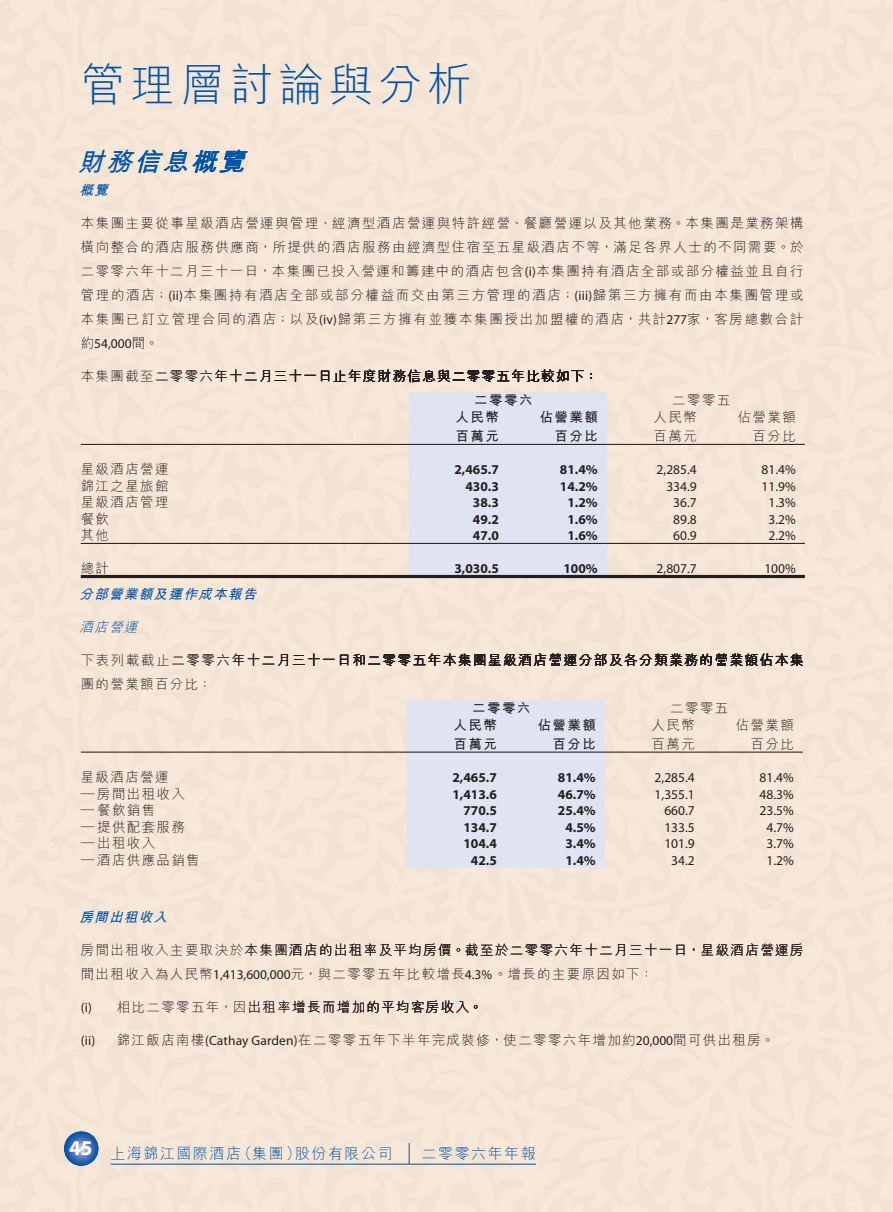
<style>
.page{position:relative;width:893px;height:1212px;background:#fff}
.page>*{position:absolute;margin:0;border:0;box-sizing:border-box;transform-origin:0 0}
.t1{font:45px "M Hei HK Light E Ten B5 H";letter-spacing:.1em;color:#0154a6}
.t2{font:italic 25.5px "M Hei HK Bold E Ten B5 H";color:#0154a6}
.t3{font:15px "M Hei HK Light E Ten B5 H";letter-spacing:.1em;color:#0154a6}
.t4{font:13.5px/24px "M Hei HK Light E Ten B5 H";letter-spacing:.1em;color:#231f20}
.t5{font:13.5px "Myriad Pro";color:#231f20}
.t6{font:700 13.5px "Myriad Pro";color:#231f20}
.t7{font:13.5px/24px "M Hei HK Light E Ten B5 H";letter-spacing:.12em;color:#231f20}
.t8{font:13.5px/19.5px "M Hei HK Bold E Ten B5 H";letter-spacing:.1em;color:#231f20}
.t9{font:italic 13.5px "M Hei HK Bold E Ten B5 H";color:#0154a6}
.t10{font:italic 13.5px "M Hei HK Light E Ten B5 H";color:#0154a6}
.s1{font-family:"Myriad Pro"}
.s2{font-family:"M Hei HK Light E Ten B5 H"}
</style>
<div class="page">
<svg style="left:409px;top:1143px;width:1px;height:21px"></svg>
<hr style="left:111px;top:1164px;width:425px;height:1px;background:#0154a6">
<svg style="left:64px;top:1131px;width:35px;height:35px"></svg>
<svg style="left:78px;top:392px;width:730px;height:188px;background:#eadfd8"></svg>
<svg style="left:80px;top:700px;width:724px;height:168px;background:#eee3dc"></svg>
<h1 class="t1" style="left:81px;top:67px;width:393px">管理層討論與分析</h1>
<h2 class="t2" style="left:78px;top:152px;width:174px">財務信息概覽</h2>
<p class="t9" style="left:79px;top:185px;width:33px">概覽</p>
<p class="t4" style="left:81px;top:213px;width:724px;text-align:justify">本集團主要從事星級酒店營運與管理、經濟型酒店營運與特許經營、餐廳營運以及其他業務。本集團是業務架構橫向整合的酒店服務供應商，所提供的酒店服務由經濟型住宿至五星級酒店不等，滿足各界人士的不同需要。於二零零六年十二月三十一日，本集團已投入營運和籌建中的酒店包含<span class="s1">(i)</span>本集團持有酒店全部或部分權益並且自行管理的酒店；<span class="s1">(ii)</span>本集團持有酒店全部或部分權益而交由第三方管理的酒店；<span class="s1">(iii)</span>歸第三方擁有而由本集團管理或本集團已訂立管理合同的酒店；以及<span class="s1">(iv)</span>歸第三方擁有並獲本集團授出加盟權的酒店，共計<span class="s1">277</span>家，客房總數合計</p>
<p class="t5" style="left:81px;top:339px;width:79px"><span class="s2">約</span>54,000<span class="s2">間。</span></p>
<p class="t4" style="left:81px;top:366px;width:519px">本集團截至二零零六年十二月三十一日止年度財務信息與二零零五年比較如下：</p>
<p class="t8" style="left:474px;top:392px;width:60px">二零零六</p>
<p class="t4" style="left:672px;top:390px;width:60px">二零零五</p>
<p class="t8" style="left:456px;top:409px;width:45px">人民幣百萬元</p>
<p class="t8" style="left:540px;top:409px;width:60px;text-align:right">佔營業額百分比</p>
<p class="t4" style="left:654px;top:409px;width:45px;line-height:19.5px">人民幣百萬元</p>
<p class="t4" style="left:738px;top:409px;width:60px;line-height:19.5px;text-align:right">佔營業額百分比</p>
<p class="t4" style="left:81px;top:459px;width:89px">星級酒店營運</p>
<p class="t6" style="left:454px;top:462px;width:46px">2,465.7</p>
<p class="t6" style="left:560px;top:462px;width:39px">81.4%</p>
<p class="t5" style="left:657px;top:465px;width:42px">2,285.4</p>
<p class="t5" style="left:762px;top:465px;width:36px">81.4%</p>
<p class="t4" style="left:81px;top:475px;width:89px">錦江之星旅館</p>
<p class="t6" style="left:465px;top:478px;width:35px">430.3</p>
<p class="t6" style="left:560px;top:478px;width:39px">14.2%</p>
<p class="t5" style="left:666px;top:481px;width:32px">334.9</p>
<p class="t5" style="left:762px;top:481px;width:36px">11.9%</p>
<p class="t4" style="left:81px;top:492px;width:89px">星級酒店管理</p>
<p class="t6" style="left:473px;top:495px;width:27px">38.3</p>
<p class="t6" style="left:567px;top:495px;width:32px">1.2%</p>
<p class="t5" style="left:673px;top:498px;width:25px">36.7</p>
<p class="t5" style="left:768px;top:498px;width:29px">1.3%</p>
<p class="t4" style="left:81px;top:508px;width:30px">餐飲</p>
<p class="t6" style="left:473px;top:511px;width:27px">49.2</p>
<p class="t6" style="left:567px;top:511px;width:32px">1.6%</p>
<p class="t5" style="left:673px;top:514px;width:25px">89.8</p>
<p class="t5" style="left:768px;top:514px;width:29px">3.2%</p>
<p class="t4" style="left:81px;top:525px;width:30px">其他</p>
<p class="t6" style="left:473px;top:528px;width:27px">47.0</p>
<p class="t6" style="left:567px;top:528px;width:32px">1.6%</p>
<p class="t5" style="left:673px;top:531px;width:25px">60.9</p>
<p class="t5" style="left:768px;top:531px;width:29px">2.2%</p>
<p class="t4" style="left:81px;top:558px;width:30px">總計</p>
<p class="t6" style="left:454px;top:561px;width:46px">3,030.5</p>
<p class="t6" style="left:563px;top:561px;width:36px">100%</p>
<p class="t5" style="left:657px;top:564px;width:42px">2,807.7</p>
<p class="t5" style="left:764px;top:564px;width:33px">100%</p>
<p class="t9" style="left:79px;top:589px;width:182px">分部營業額及運作成本報告</p>
<p class="t10" style="left:79px;top:622px;width:63px">酒店營運</p>
<p class="t7" style="left:81px;top:650px;width:724px">下表列載截止二零零六年十二月三十一日和二零零五年本集團星級酒店營運分部及各分類業務的營業額佔本集團的營業額百分比：</p>
<p class="t8" style="left:472px;top:700px;width:60px">二零零六</p>
<p class="t4" style="left:670px;top:698px;width:60px">二零零五</p>
<p class="t8" style="left:454px;top:716px;width:45px">人民幣百萬元</p>
<p class="t8" style="left:538px;top:716px;width:60px;text-align:right">佔營業額百分比</p>
<p class="t4" style="left:652px;top:716px;width:45px;line-height:19.5px">人民幣百萬元</p>
<p class="t4" style="left:736px;top:716px;width:60px;line-height:19.5px;text-align:right">佔營業額百分比</p>
<p class="t4" style="left:81px;top:767px;width:89px">星級酒店營運</p>
<p class="t6" style="left:452px;top:769px;width:46px">2,465.7</p>
<p class="t6" style="left:558px;top:769px;width:39px">81.4%</p>
<p class="t5" style="left:655px;top:772px;width:42px">2,285.4</p>
<p class="t5" style="left:760px;top:772px;width:36px">81.4%</p>
<p class="t4" style="left:81px;top:783px;width:106px">— 房間出租收入</p>
<p class="t6" style="left:452px;top:786px;width:46px">1,413.6</p>
<p class="t6" style="left:558px;top:786px;width:39px">46.7%</p>
<p class="t5" style="left:655px;top:789px;width:42px">1,355.1</p>
<p class="t5" style="left:760px;top:789px;width:36px">48.3%</p>
<p class="t4" style="left:81px;top:800px;width:76px">— 餐飲銷售</p>
<p class="t6" style="left:463px;top:802px;width:35px">770.5</p>
<p class="t6" style="left:558px;top:802px;width:39px">25.4%</p>
<p class="t5" style="left:664px;top:805px;width:32px">660.7</p>
<p class="t5" style="left:760px;top:805px;width:36px">23.5%</p>
<p class="t4" style="left:81px;top:816px;width:106px">— 提供配套服務</p>
<p class="t6" style="left:463px;top:819px;width:35px">134.7</p>
<p class="t6" style="left:565px;top:819px;width:32px">4.5%</p>
<p class="t5" style="left:664px;top:822px;width:32px">133.5</p>
<p class="t5" style="left:766px;top:822px;width:29px">4.7%</p>
<p class="t4" style="left:81px;top:833px;width:76px">— 出租收入</p>
<p class="t6" style="left:463px;top:835px;width:35px">104.4</p>
<p class="t6" style="left:565px;top:835px;width:32px">3.4%</p>
<p class="t5" style="left:664px;top:838px;width:32px">101.9</p>
<p class="t5" style="left:766px;top:838px;width:29px">3.7%</p>
<p class="t4" style="left:81px;top:849px;width:120px">— 酒店供應品銷售</p>
<p class="t6" style="left:471px;top:852px;width:27px">42.5</p>
<p class="t6" style="left:565px;top:852px;width:32px">1.4%</p>
<p class="t5" style="left:671px;top:855px;width:25px">34.2</p>
<p class="t5" style="left:766px;top:855px;width:29px">1.2%</p>
<p class="t9" style="left:79px;top:911px;width:93px">房間出租收入</p>
<p class="t4" style="left:81px;top:939px;width:724px">房間出租收入主要取決於本集團酒店的出租率及平均房價。截至於二零零六年十二月三十一日，星級酒店營運房間出租收入為人民幣<span class="s1">1,413,600,000</span>元，與二零零五年比較增長<span class="s1">4.3%</span>。增長的主要原因如下：</p>
<p class="t4" style="left:81px;top:996px;width:403px"><span class="s1">(i)</span> 相比二零零五年，因出租率增長而增加的平均客房收入。</p>
<p class="t5" style="left:81px;top:1035px;width:16px">(ii)</p>
<p class="t4" style="left:117px;top:1029px;width:659px">錦江飯店南樓<span class="s1">(Cathay Garden)</span>在二零零五年下半年完成裝修，使二零零六年增加約<span class="s1">20,000</span>間可供出租房。</p>
<p class="t3" style="left:69px;top:1148px;width:325px"><sup>45</sup> 上海錦江國際酒店（集團）股份有限公司</p>
<p class="t3" style="left:422px;top:1148px;width:115px">二零零六年年報</p>
</div>
